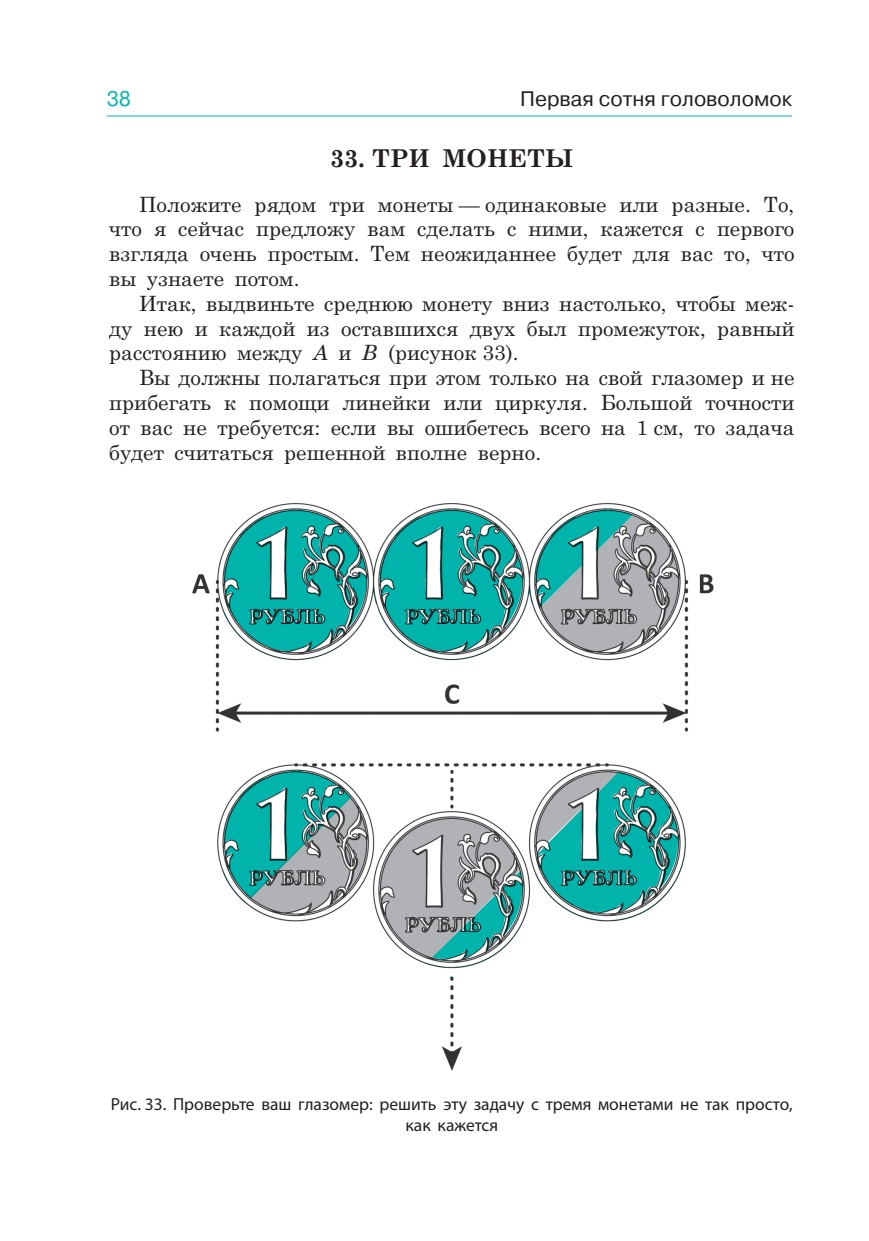
<style>
.page{position:relative;width:869px;height:1241px;background:#fff}
.page>*{position:absolute;margin:0;border:0;box-sizing:border-box;transform-origin:0 0}
.t1{font:700 24.5px "Century Schoolbook";color:#231f20}
.t2{font:21px/24.8px "Century Schoolbook";color:#231f20;text-align:justify}
.t3{font:21px "Pragmatica C";color:#231f20}
.t4{font:21px "Pragmatica C";color:#00b4ac}
.t5{font:17.5px/21px "Myriad Pro";color:#231f20;text-align:center}
.s1{font-style:italic}
</style>
<div class="page">
<hr style="left:107px;top:116px;width:684px;height:1px;background:#00b4ac">
<img style="left:192px;top:503px;width:522px;height:568px">
<p class="t4" style="left:107px;top:91px;width:26px">38</p>
<p class="t3" style="left:520px;top:91px;width:273px">Первая сотня головоломок</p>
<p class="t1" style="left:330px;top:149px;width:245px">33. ТРИ МОНЕТЫ</p>
<p class="t2" style="left:109px;top:194px;width:686px;text-indent:30px">Положите рядом три монеты — одинаковые или разные. То, что я сейчас предложу вам сделать с ними, кажется с первого взгляда очень простым. Тем неожиданнее будет для вас то, что вы узнаете потом.</p>
<p class="t2" style="left:109px;top:293px;width:686px;text-indent:30px">Итак, выдвиньте среднюю монету вниз настолько, чтобы меж&shy;ду нею и каждой из оставшихся двух был промежуток, равный расстоянию между <span class="s1">А</span> и <span class="s1">В</span> (рисунок 33).</p>
<p class="t2" style="left:109px;top:367px;width:686px;text-indent:30px">Вы должны полагаться при этом только на свой глазомер и не прибегать к помощи линейки или циркуля. Большой точности от вас не требуется: если вы ошибетесь всего на 1 см, то задача будет считаться решенной вполне верно.</p>
<p class="t5" style="left:111px;top:1095px;width:683px">Рис. 33. Проверьте ваш глазомер: решить эту задачу с тремя монетами не так просто, как кажется</p>
</div>
